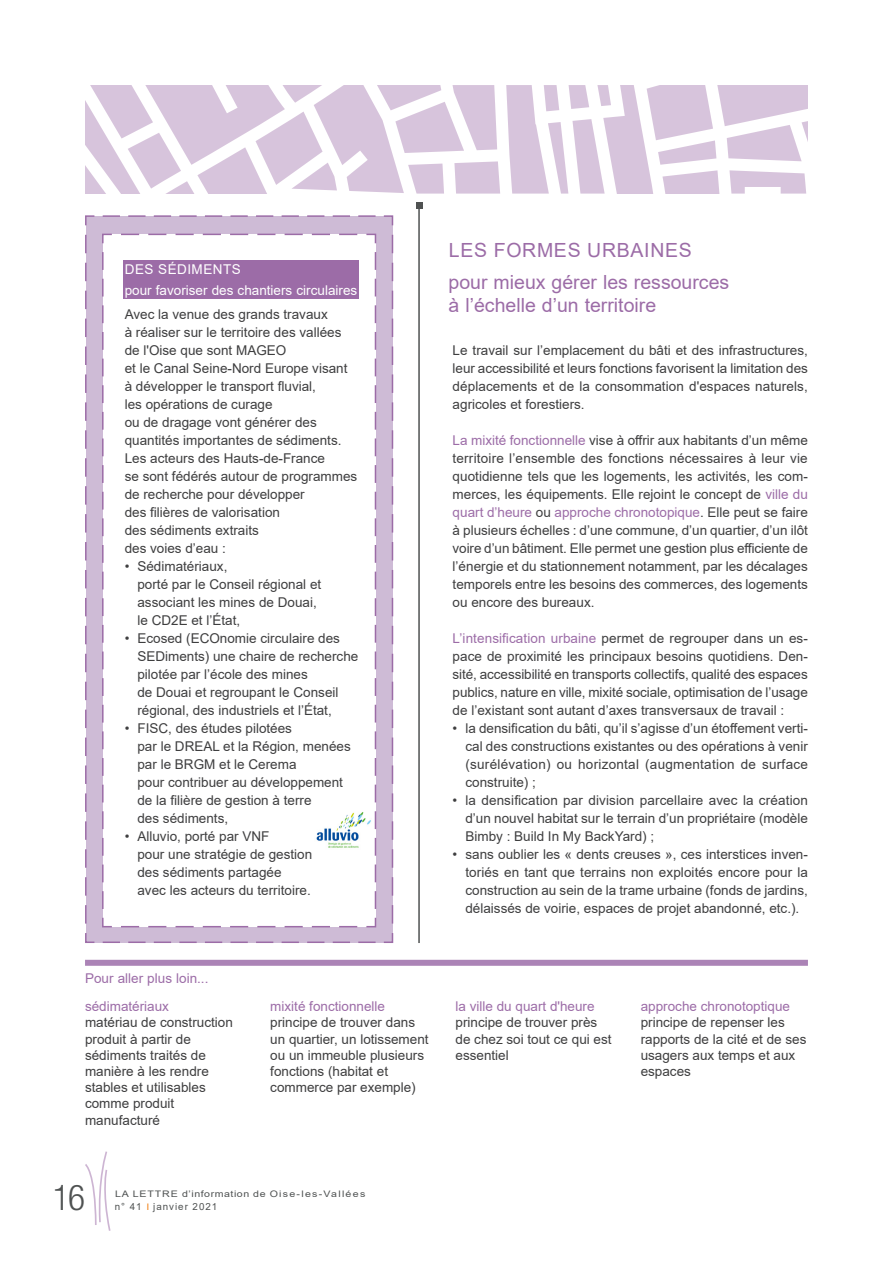
<style>
.page{position:relative;width:893px;height:1263px;background:#fff}
.page>*{position:absolute;margin:0;border:0;box-sizing:border-box;transform-origin:0 0}
.t1{font:300 condensed 35.4px "Helvetica Neue LT Std";color:#4f5252}
.t2{font:19.5px/32px "Arial";color:#9c6ca7}
.t3{font:13.5px/18px "Arial";color:#3e3e3f}
.t4{font:13.5px "Arial";color:#9c6ca7}
.t5{font:13.5px/20.4px "Arial";color:#fff}
.t6{font:9.75px "Arial";letter-spacing:.1em;color:#4f5252}
.t7{font:9px "Arial";letter-spacing:.085em;color:#4f5252;scale:1.18 1}
.s1{color:#9c6ca7}
.s2{font-size:9px;color:#f28a27}
</style>
<div class="page">
<svg style="left:85px;top:1151px;width:26px;height:80px"></svg>
<svg style="left:506px;top:85px;width:302px;height:109px"></svg>
<svg style="left:85px;top:85px;width:415px;height:109px"></svg>
<svg style="left:85px;top:215px;width:309px;height:728px"></svg>
<svg style="left:101px;top:233px;width:276px;height:695px"></svg>
<div style="left:123px;top:260px;width:235px;height:39px;background:#9c6ca7"></div>
<img style="left:314px;top:810px;width:58px;height:39px">
<hr style="left:418px;top:206px;width:2px;height:737px;background:#4f5252">
<svg style="left:416px;top:203px;width:6px;height:6px"></svg>
<div style="left:85px;top:960px;width:723px;height:6px;background:#ab83b6"></div>
<p class="t5" style="left:125px;top:259px;width:234px">DES SÉDIMENTS<br>pour favoriser des chantiers circulaires</p>
<p class="t3" style="left:125px;top:305px;width:234px">Avec la venue des grands travaux<br>à réaliser sur le territoire des vallées de l'Oise que sont MAGEO<br>et le Canal Seine-Nord Europe visant à développer le transport fluvial,<br>les opérations de curage<br>ou de dragage vont générer des quantités importantes de sédiments.<br>Les acteurs des Hauts-de-France<br>se sont fédérés autour de programmes de recherche pour développer<br>des filières de valorisation<br>des sédiments extraits<br>des voies d’eau :</p>
<p class="t3" style="left:137px;top:557px;width:185px;text-indent:-13px">• Sédimatériaux,<br>porté par le Conseil régional et associant les mines de Douai, le CD2E et l’État,</p>
<p class="t3" style="left:137px;top:629px;width:222px;text-indent:-13px">• Ecosed (ECOnomie circulaire des SEDiments) une chaire de recherche pilotée par l’école des mines<br>de Douai et regroupant le Conseil régional, des industriels et l’État,</p>
<p class="t3" style="left:137px;top:719px;width:215px;text-indent:-13px">• FISC, des études pilotées<br>par le DREAL et la Région, menées par le BRGM et le Cerema<br>pour contribuer au développement de la filière de gestion à terre<br>des sédiments,</p>
<p class="t3" style="left:137px;top:827px;width:176px;text-indent:-13px">• Alluvio, porté par VNF<br>pour une stratégie de gestion des sédiments partagée avec les acteurs du territoire.</p>
<h2 class="t2" style="left:449px;top:234px;width:282px">LES FORMES URBAINES pour mieux gérer les ressources</h2>
<h2 class="t2" style="left:449px;top:289px;width:209px">à l’échelle d’un territoire</h2>
<p class="t3" style="left:453px;top:341px;width:357px;text-align:justify">Le travail sur l’emplacement du bâti et des infrastructures, leur accessibilité et leurs fonctions favorisent la limitation des déplacements et de la consommation d'espaces naturels, agricoles et forestiers.</p>
<p class="t3" style="left:453px;top:431px;width:357px;text-align:justify"><span class="s1">La mixité fonctionnelle</span> vise à offrir aux habitants d’un même territoire l’ensemble des fonctions nécessaires à leur vie quotidienne tels que les logements, les activités, les com&shy;merces, les équipements. Elle rejoint le concept de <span class="s1">ville du quart d’heure</span> ou <span class="s1">approche chronotopique</span>. Elle peut se faire à plusieurs échelles : d’une commune, d’un quartier, d’un ilôt voire d’un bâtiment. Elle permet une gestion plus efficiente de l’énergie et du stationnement notamment, par les décalages temporels entre les besoins des commerces, des logements ou encore des bureaux.</p>
<p class="t3" style="left:453px;top:629px;width:357px;text-align:justify"><span class="s1">L’intensification urbaine</span> permet de regrouper dans un es&shy;pace de proximité les principaux besoins quotidiens. Den&shy;sité, accessibilité en transports collectifs, qualité des espaces publics, nature en ville, mixité sociale, optimisation de l’usage de l’existant sont autant d’axes transversaux de travail :</p>
<p class="t3" style="left:465px;top:719px;width:344px;text-align:justify;text-indent:-13px">• la densification du bâti, qu’il s’agisse d’un étoffement verti&shy;cal des constructions existantes ou des opérations à venir (surélévation) ou horizontal (augmentation de surface construite) ;</p>
<p class="t3" style="left:465px;top:791px;width:344px;text-align:justify;text-indent:-13px">• la densification par division parcellaire avec la création d’un nouvel habitat sur le terrain d’un propriétaire (modèle Bimby : Build In My BackYard) ;</p>
<p class="t3" style="left:465px;top:845px;width:344px;text-align:justify;text-indent:-13px">• sans oublier les « dents creuses », ces interstices inven&shy;toriés en tant que terrains non exploités encore pour la construction au sein de la trame urbaine (fonds de jardins, délaissés de voirie, espaces de projet abandonné, etc.).</p>
<p class="t4" style="left:85px;top:969px;width:125px">Pour aller plus loin...</p>
<p class="t4" style="left:85px;top:997px;width:86px">sédimatériaux</p>
<p class="t3" style="left:85px;top:1014px;width:149px;line-height:16.2px">matériau de construction produit à partir de sédiments traités de manière à les rendre stables et utilisables comme produit manufacturé</p>
<p class="t4" style="left:270px;top:997px;width:116px">mixité fonctionnelle</p>
<p class="t3" style="left:270px;top:1014px;width:160px;line-height:16.2px">principe de trouver dans un quartier, un lotissement ou un immeuble plusieurs fonctions (habitat et commerce par exemple)</p>
<p class="t4" style="left:455px;top:997px;width:141px">la ville du quart d'heure</p>
<p class="t3" style="left:455px;top:1014px;width:158px;line-height:16.2px">principe de trouver près de chez soi tout ce qui est essentiel</p>
<p class="t4" style="left:641px;top:997px;width:151px">approche chronotoptique</p>
<p class="t3" style="left:641px;top:1014px;width:167px;line-height:16.2px">principe de repenser les rapports de la cité et de ses usagers aux temps et aux espaces</p>
<h1 class="t1" style="left:53px;top:1177px;width:34px">16</h1>
<p class="t7" style="left:115px;top:1187px;width:214px">LA LETTRE d’information de Oise-les-Vallées</p>
<p class="t6" style="left:115px;top:1200px;width:104px">n° 41 <span class="s2">I</span> janvier 2021</p>
</div>
